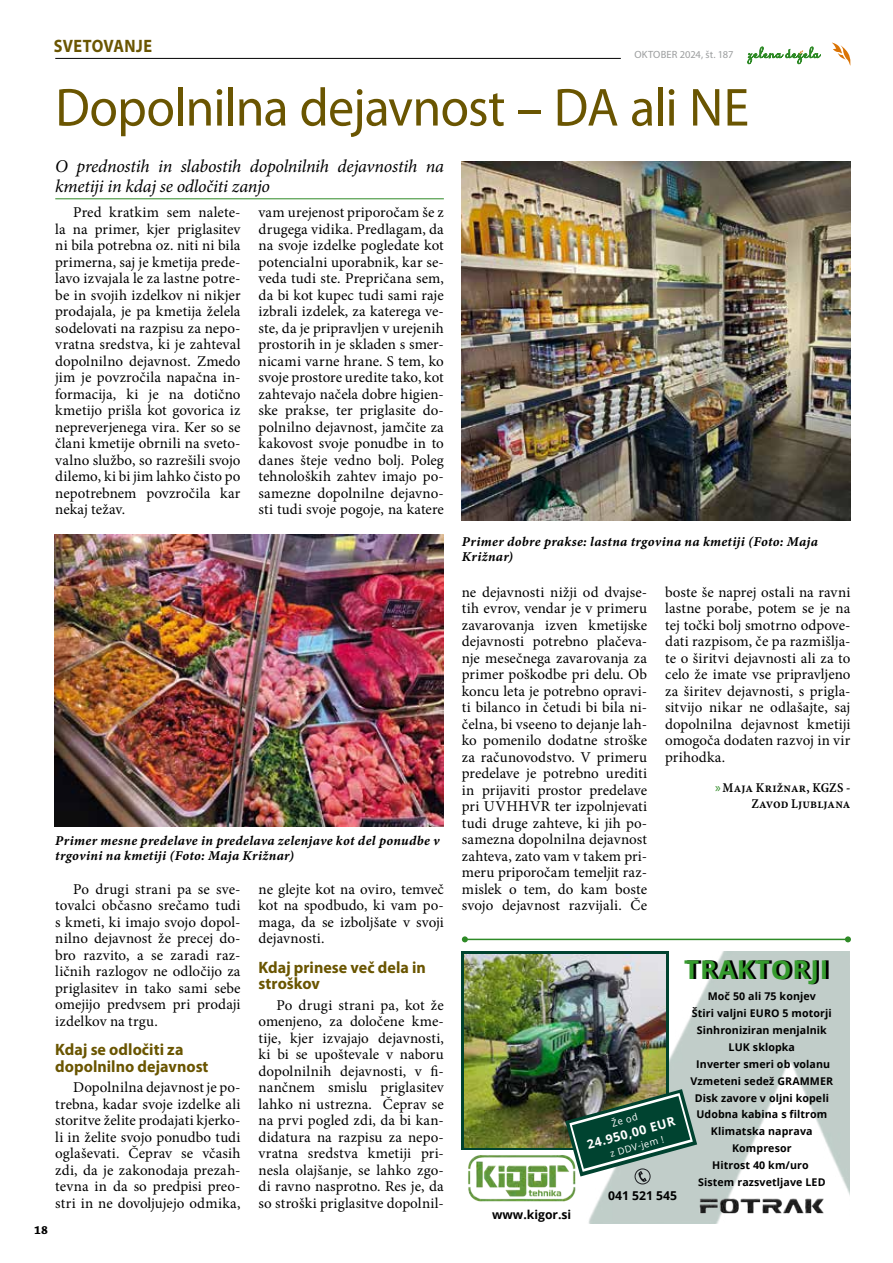
<style>
.page{position:relative;width:893px;height:1263px;background:#fff}
.page>*{position:absolute;margin:0;border:0;box-sizing:border-box;transform-origin:0 0}
.t1{font:54px "Myriad Pro";letter-spacing:-.02em;color:#6a5501;scale:.96 1}
.t2{font:700 25.95px "Open Sans";letter-spacing:.035em;color:#000}
.t3{font:italic 18px/19.5px "Minion Pro";letter-spacing:-.015em;color:#000}
.t4{font:700 18px "Myriad Pro";letter-spacing:.025em;color:#6a5501;scale:.9 1}
.t5{font:700 16.5px/16.5px "Myriad Pro";color:#6a5501}
.t6{font:15px/16.5px "Minion Pro";letter-spacing:.005em;color:#000;text-align:justify}
.t7{font:13.5px/15px "Minion Pro Bold It Capt";letter-spacing:.025em;color:#000}
.t8{font:13.5px/16.5px "Minion Pro Semibold Cn Capt";color:#000;text-align:right}
.t9{font:700 12.45px "Open Sans";color:#fff}
.t10{font:700 12.15px "Open Sans";color:#000}
.t11{font:12px "Chaparral Pro Bold Capt";color:#000}
.t12{font:700 10.65px/16.8px "Open Sans";letter-spacing:.01em;color:#000;text-align:center}
.t13{font:10.5px "Myriad Pro";letter-spacing:.005em;color:#9c9e9f}
.t14{font:9.45px "Open Sans";color:#fff}
.s1{font-family:"Myriad Pro";color:#2e8a26}
</style>
<div class="page">
<hr style="left:55px;top:199px;width:389px;height:1px;background:#2e8a26">
<img style="left:461px;top:162px;width:390px;height:358px">
<img style="left:55px;top:534px;width:389px;height:292px">
<hr style="left:465px;top:939px;width:383px;height:1px;background:#2e8a26">
<svg style="left:462px;top:936px;width:6px;height:6px"></svg>
<svg style="left:845px;top:936px;width:6px;height:6px"></svg>
<hr style="left:55px;top:58px;width:566px;height:1px;background:#000">
<svg style="left:832px;top:43px;width:19px;height:23px"></svg>
<svg style="left:747px;top:47px;width:74px;height:17px"></svg>
<img style="left:588px;top:951px;width:262px;height:272px">
<img style="left:685px;top:1184px;width:152px;height:39px">
<svg style="left:461px;top:951px;width:208px;height:199px;background:#124d31"></svg>
<img style="left:465px;top:954px;width:201px;height:193px">
<img style="left:468px;top:1155px;width:108px;height:47px">
<svg style="left:565px;top:1089px;width:132px;height:95px;background:#577a6c"></svg>
<p class="t4" style="left:54px;top:34px;width:111px">SVETOVANJE</p>
<p class="t13" style="left:634px;top:48px;width:101px">OKTOBER 2024, št. 187</p>
<h1 class="t1" style="left:55px;top:74px;width:724px">Dopolnilna dejavnost – DA ali NE</h1>
<p class="t3" style="left:55px;top:157px;width:390px">O prednostih in slabostih dopolnilnih dejavnostih na kmetiji in kdaj se odločiti zanjo</p>
<p class="t6" style="left:55px;top:204px;width:187px;text-indent:18px">Pred kratkim sem nalete&shy;la na primer, kjer priglasitev ni bila potrebna oz. niti ni bila primerna, saj je kmetija prede&shy;lavo izvajala le za lastne potre&shy;be in svojih izdelkov ni nikjer prodajala, je pa kmetija želela sodelovati na razpisu za nepo&shy;vratna sredstva, ki je zahteval dopolnilno dejavnost. Zmedo jim je povzročila napačna in&shy;formacija, ki je na dotično kmetijo prišla kot govorica iz nepreverjenega vira. Ker so se člani kmetije obrnili na sveto&shy;valno službo, so razrešili svojo dilemo, ki bi jim lahko čisto po nepotrebnem povzročila kar nekaj težav.</p>
<p class="t6" style="left:259px;top:204px;width:187px">vam urejenost priporočam še z drugega vidika. Predlagam, da na svoje izdelke pogledate kot potencialni uporabnik, kar se&shy;veda tudi ste. Prepričana sem, da bi kot kupec tudi sami raje izbrali izdelek, za katerega ve&shy;ste, da je pripravljen v urejenih prostorih in je skladen s smer&shy;nicami varne hrane. S tem, ko svoje prostore uredite tako, kot zahtevajo načela dobre higien&shy;ske prakse, ter priglasite do&shy;polnilno dejavnost, jamčite za kakovost svoje ponudbe in to danes šteje vedno bolj. Poleg tehnoloških zahtev imajo po&shy;samezne dopolnilne dejavno&shy;sti tudi svoje pogoje, na katere</p>
<p class="t7" style="left:55px;top:833px;width:386px">Primer mesne predelave in predelava zelenjave kot del ponudbe v trgovini na kmetiji (Foto: Maja Križnar)</p>
<p class="t6" style="left:55px;top:881px;width:187px;text-indent:18px">Po drugi strani pa se sve&shy;tovalci občasno srečamo tudi s kmeti, ki imajo svojo dopol&shy;nilno dejavnost že precej do&shy;bro razvito, a se zaradi raz&shy;ličnih razlogov ne odločijo za priglasitev in tako sami sebe omejijo predvsem pri prodaji izdelkov na trgu.</p>
<p class="t5" style="left:55px;top:1041px;width:155px">Kdaj se odločiti za dopolnilno dejavnost</p>
<p class="t6" style="left:55px;top:1079px;width:187px;text-indent:18px">Dopolnilna dejavnost je po&shy;trebna, kadar svoje izdelke ali storitve želite prodajati kjerko&shy;li in želite svojo ponudbo tudi oglaševati. Čeprav se včasih zdi, da je zakonodaja prezah&shy;tevna in da so predpisi preo&shy;stri in ne dovoljujejo odmika,</p>
<p class="t11" style="left:34px;top:1223px;width:15px">18</p>
<p class="t6" style="left:259px;top:881px;width:187px">ne glejte kot na oviro, temveč kot na spodbudo, ki vam po&shy;maga, da se izboljšate v svoji dejavnosti.</p>
<p class="t5" style="left:259px;top:958px;width:169px">Kdaj prinese več dela in stroškov</p>
<p class="t6" style="left:259px;top:997px;width:187px;text-indent:18px">Po drugi strani pa, kot že omenjeno, za določene kme&shy;tije, kjer izvajajo dejavnosti, ki bi se upoštevale v naboru dopolnilnih dejavnosti, v fi&shy;nančnem smislu priglasitev lahko ni ustrezna. Čeprav se na prvi pogled zdi, da bi kan&shy;didatura na razpisu za nepo&shy;vratna sredstva kmetiji pri&shy;nesla olajšanje, se lahko zgo&shy;di ravno nasprotno. Res je, da so stroški priglasitve dopolnil-</p>
<p class="t7" style="left:462px;top:535px;width:358px">Primer dobre prakse: lastna trgovina na kmetiji (Foto: Maja<br>Križnar)</p>
<p class="t6" style="left:462px;top:584px;width:187px">ne dejavnosti nižji od dvajse&shy;tih evrov, vendar je v primeru zavarovanja izven kmetijske dejavnosti potrebno plačeva&shy;nje mesečnega zavarovanja za primer poškodbe pri delu. Ob koncu leta je potrebno opravi&shy;ti bilanco in četudi bi bila ni&shy;čelna, bi vseeno to dejanje lah&shy;ko pomenilo dodatne stroške za računovodstvo. V primeru predelave je potrebno urediti in prijaviti prostor predelave pri UVHHVR ter izpolnjevati tudi druge zahteve, ki jih po&shy;samezna dopolnilna dejavnost zahteva, zato vam v takem pri&shy;meru priporočam temeljit raz&shy;mislek o tem, do kam boste svojo dejavnost razvijali. Če</p>
<p class="t6" style="left:665px;top:584px;width:187px">boste še naprej ostali na ravni lastne porabe, potem se je na tej točki bolj smotrno odpove&shy;dati razpisom, če pa razmišlja&shy;te o širitvi dejavnosti ali za to celo že imate vse pripravljeno za širitev dejavnosti, s prigla&shy;sitvijo nikar ne odlašajte, saj dopolnilna dejavnost kmetiji omogoča dodaten razvoj in vir prihodka.</p>
<p class="t8" style="left:715px;top:780px;width:137px"><span class="s1">»</span>Maja Križnar, KGZS -<br>Zavod Ljubljana</p>
<p class="t10" style="left:492px;top:1206px;width:81px">www.kigor.si</p>
<p class="t14" style="left:610px;top:1117px;width:28px;rotate:-15deg">Že od</p>
<p class="t9" style="left:585px;top:1136px;width:92px;rotate:-15deg">24.950,00 EUR</p>
<p class="t14" style="left:609px;top:1147px;width:57px;rotate:-15deg">z DDV-jem !</p>
<p class="t10" style="left:608px;top:1187px;width:70px">041 521 545</p>
<h2 class="t2" style="left:687px;top:952px;width:146px">TRAKTORJI</h2>
<p class="t12" style="left:690px;top:988px;width:144px">Moč 50 ali 75 konjev<br>Štiri valjni EURO 5 motorji<br>Sinhroniziran menjalnik<br>LUK sklopka<br>Inverter smeri ob volanu<br>Vzmeteni sedež GRAMMER<br>Disk zavore v oljni kopeli<br>Udobna kabina s filtrom<br>Klimatska naprava<br>Kompresor<br>Hitrost 40 km/uro<br>Sistem razsvetljave LED</p>
</div>
